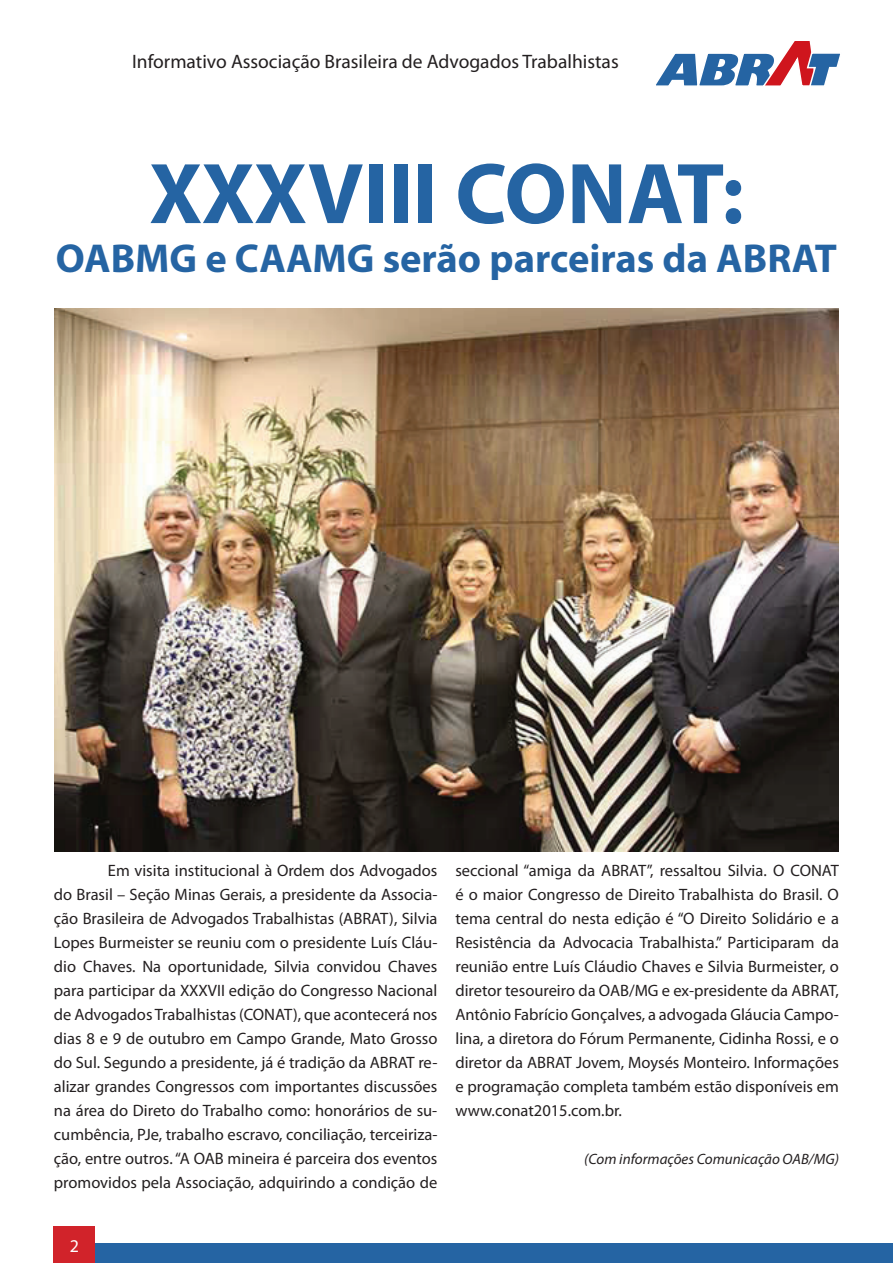
<style>
.page{position:relative;width:893px;height:1263px;background:#fff}
.page>*{position:absolute;margin:0;border:0;box-sizing:border-box;transform-origin:0 0}
.t1{font:700 87px "Myriad Pro";color:#2564a3}
.t2{font:700 40.5px "Myriad Pro";color:#2564a3}
.t3{font:19.5px "Myriad Pro";color:#231f20}
.t4{font:18px "Myriad Pro";color:#fff}
.t5{font:16.5px/24px "Myriad Pro";color:#231f20;text-align:justify}
.t6{font:italic 15px "Myriad Pro";color:#231f20}
</style>
<div class="page">
<svg style="left:656px;top:41px;width:184px;height:45px"></svg>
<div style="left:54px;top:1243px;width:839px;height:20px;background:#2564a3"></div>
<div style="left:54px;top:1226px;width:41px;height:37px;background:#d1232a"></div>
<img style="left:54px;top:308px;width:784px;height:544px">
<p class="t3" style="left:132px;top:50px;width:488px">Informativo Associação Brasileira de Advogados Trabalhistas</p>
<h1 class="t1" style="left:149px;top:137px;width:596px">XXXVIII CONAT:</h1>
<h2 class="t2" style="left:56px;top:232px;width:783px">OABMG e CAAMG serão parceiras da ABRAT</h2>
<p class="t5" style="left:54px;top:858px;width:385px;text-indent:54px">Em visita institucional à Ordem dos Advogados do Brasil – Seção Minas Gerais, a presidente da Associa&shy;ção Brasileira de Advogados Trabalhistas (ABRAT), Silvia Lopes Burmeister se reuniu com o presidente Luís Cláu&shy;dio Chaves. Na oportunidade, Silvia convidou Chaves para participar da XXXVII edição do Congresso Nacional de Advogados Trabalhistas (CONAT), que acontecerá nos dias 8 e 9 de outubro em Campo Grande, Mato Grosso do Sul. Segundo a presidente, já é tradição da ABRAT re&shy;alizar grandes Congressos com importantes discussões na área do Direto do Trabalho como: honorários de su&shy;cumbência, PJe, trabalho escravo, conciliação, terceiriza&shy;ção, entre outros. “A OAB mineira é parceira dos eventos promovidos pela Associação, adquirindo a condição de</p>
<p class="t5" style="left:455px;top:858px;width:385px">seccional “amiga da ABRAT”, ressaltou Silvia. O CONAT é o maior Congresso de Direito Trabalhista do Brasil. O tema central do nesta edição é “O Direito Solidário e a Resistência da Advocacia Trabalhista.” Participaram da reunião entre Luís Cláudio Chaves e Silvia Burmeister, o diretor tesoureiro da OAB/MG e ex-presidente da ABRAT, Antônio Fabrício Gonçalves, a advogada Gláucia Campo&shy;lina, a diretora do Fórum Permanente, Cidinha Rossi, e o diretor da ABRAT Jovem, Moysés Monteiro. Informações e programação completa também estão disponíveis em www.conat2015.com.br.</p>
<p class="t6" style="left:584px;top:1149px;width:256px">(Com informações Comunicação OAB/MG)</p>
<p class="t4" style="left:70px;top:1234px;width:11px">2</p>
</div>
